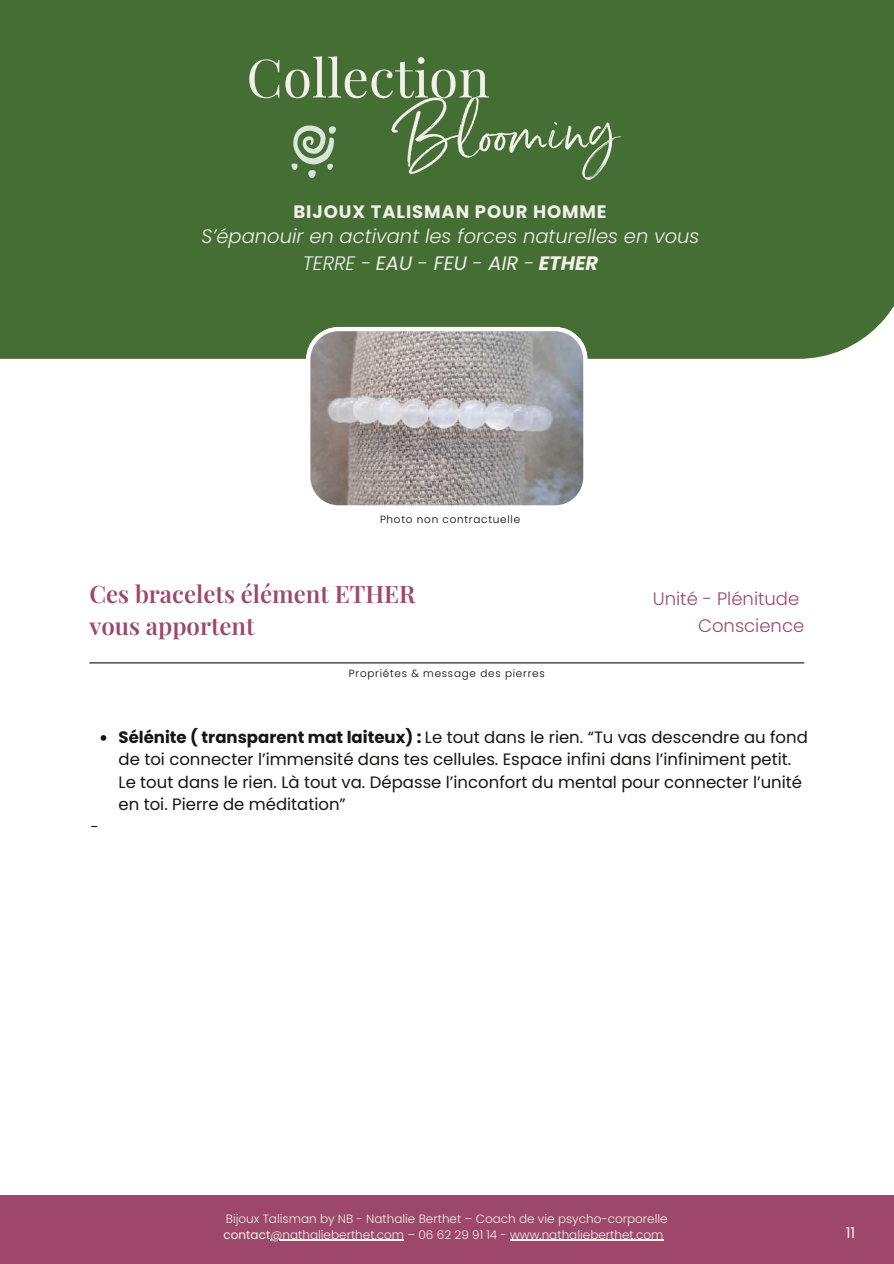
<style>
.page{position:relative;width:894px;height:1264px;background:#fff}
.page>*{position:absolute;margin:0;border:0;box-sizing:border-box;transform-origin:0 0}
.t1{font:74.85px "Serendipity";color:#f1f1ea}
.t2{font:52.95px "Playfair Display";color:#f1f1ea}
.t3{font:600 24px/32.7px "Playfair Display";color:#9d486b}
.t4{font:italic 300 19.5px/27px "Poppins";color:#f1f1ea;text-align:center}
.t5{font:300 18px/27px "Poppins";color:#9d486b;text-align:right}
.t6{font:700 18px "Poppins";letter-spacing:.05em;color:#f1f1ea}
.t7{font:16.5px/22.5px "Poppins";color:#141613}
.t8{font:15px "Poppins";color:#f1f1ea}
.t9{font:15px "Poppins";color:#141613}
.t10{font:300 12px/16px "Poppins";color:#f1f1ea}
.t11{font:300 10.35px "Poppins";letter-spacing:.07em;color:#000}
.s1{font-weight:400}
.s2{font-weight:700}
</style>
<div class="page">
<div style="left:0;top:1195px;width:893px;height:68px;background:#9d486b"></div>
<div style="left:0;top:0;width:893px;height:359px;background:#446e34"></div>
<hr style="left:89px;top:662px;width:715px;height:1px;background:#141613">
<svg style="left:291px;top:125px;width:45px;height:53px"></svg>
<svg style="left:306px;top:327px;width:281px;height:179px;background:#a6a2a1"></svg>
<svg style="left:101px;top:735px;width:5px;height:5px"></svg>
<hr style="left:270px;top:1239px;width:134px;height:1px;background:#f1f1ea">
<hr style="left:510px;top:1239px;width:153px;height:1px;background:#f1f1ea">
<h2 class="t2" style="left:246px;top:40px;width:245px">Collection</h2>
<h1 class="t1" style="left:392px;top:96px;width:223px;rotate:-3deg">Blooming</h1>
<p class="t6" style="left:293px;top:199px;width:314px">BIJOUX TALISMAN POUR HOMME</p>
<p class="t4" style="left:201px;top:223px;width:499px">S’épanouir en activant les forces naturelles en vous<br>TERRE - <span class="s1">EAU</span> - <span class="s1">FEU</span> - <span class="s1">AIR</span> - <span class="s2">ETHER</span></p>
<p class="t11" style="left:380px;top:512px;width:142px">Photo non contractuelle</p>
<h3 class="t3" style="left:89px;top:576px;width:327px">Ces bracelets élément ETHER vous apportent</h3>
<p class="t11" style="left:349px;top:666px;width:197px">Propriétes &amp; message des pierres</p>
<p class="t5" style="left:652px;top:585px;width:153px">Unité - Plénitude<br>Conscience</p>
<p class="t9" style="left:90px;top:816px;width:10px">-</p>
<p class="t7" style="left:118px;top:726px;width:690px"><span class="s2">Sélénite ( transparent mat laiteux) :</span> Le tout dans le rien. “Tu vas descendre au fond de toi connecter l’immensité dans tes cellules. Espace infini dans l’infiniment petit.<br>Le tout dans le rien. Là tout va. Dépasse l’inconfort du mental pour connecter l’unité en toi. Pierre de méditation”</p>
<p class="t10" style="left:223px;top:1210px;width:445px">Bijoux Talisman by NB - Nathalie Berthet – Coach de vie psycho-corporelle <span class="s1">contact</span>@nathalieberthet.com – 06 62 29 91 14 - www.nathalieberthet.com</p>
<p class="t8" style="left:845px;top:1222px;width:11px">11</p>
</div>
